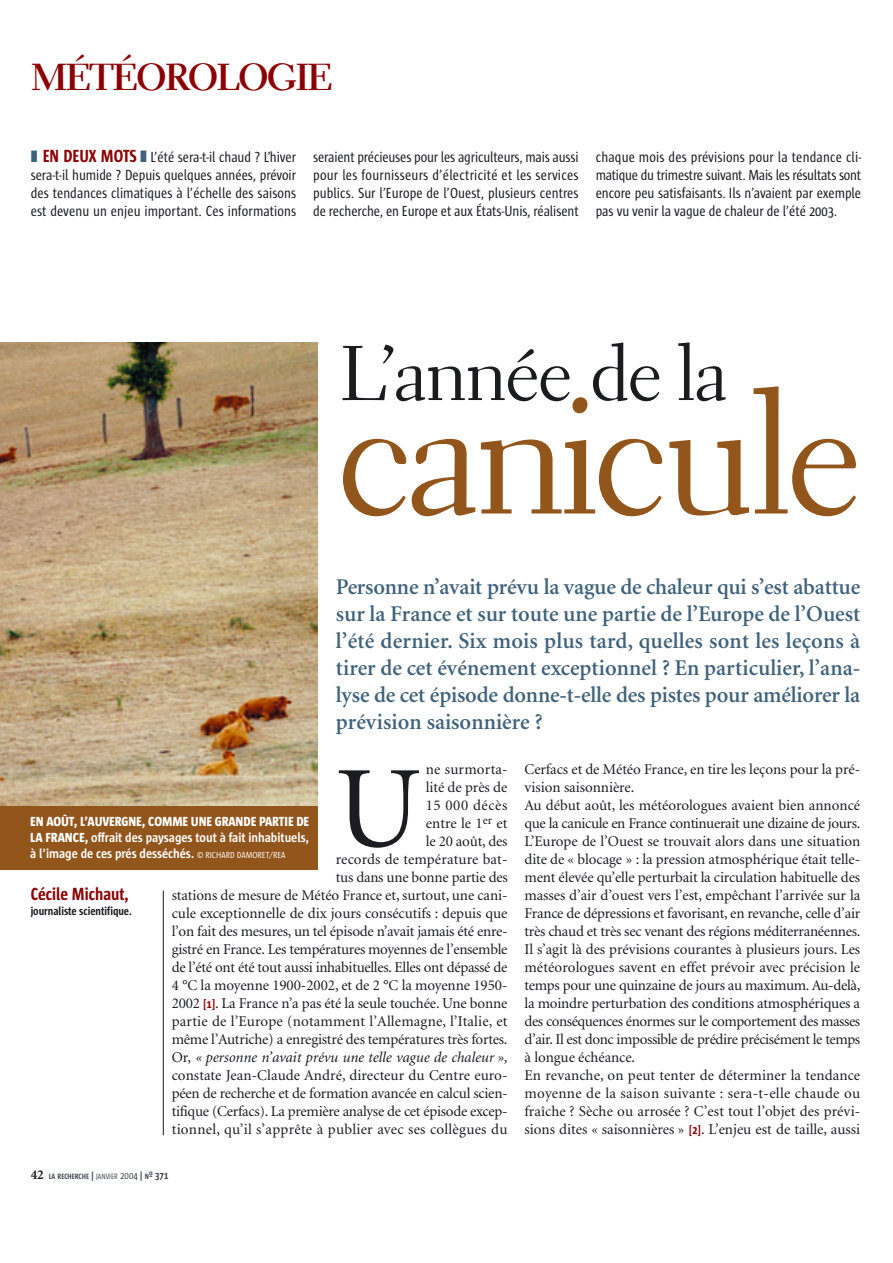
<style>
.page{position:relative;width:893px;height:1263px;background:#fff}
.page>*{position:absolute;margin:0;border:0;box-sizing:border-box;transform-origin:0 0}
.t1{font:170.4px "Electra LH";letter-spacing:-.05em;color:#92551c}
.t2{font:116.4px "Minion";color:#1b1c20}
.t3{font:77.25px "Electra LH";letter-spacing:-.04em;color:#1b1c20}
.t4{font:700 37.5px "Electra LH";letter-spacing:-.05em;color:#8b0002}
.t5{font:600 22.5px/27px "Minion";letter-spacing:-.01em;color:#3f617a;text-align:justify}
.t6{font:700 18px "Sun Cd";color:#8b0002}
.t7{font:15px/18px "Minion";letter-spacing:-.01em;color:#1b1c20;text-align:right}
.t8{font:15px/18px "Sun Cd";letter-spacing:-.005em;color:#1b1c20;text-align:justify}
.t9{font:700 13.5px/15.9px "Sun";letter-spacing:-.005em;color:#fff;text-align:justify;scale:.9 1}
.t10{font:700 12px "Sun Cd";color:#1b1c20}
.t11{font:700 7.8px "Sun Cd";color:#454b53}
.s1{color:#3f617a}
.s2{font-weight:700;font-size:18px;color:#8b0002}
.s3{font-family:"Sun Cd";font-weight:700;font-size:12px;color:#8b0002}
.s4{font-style:italic}
.s5{font-weight:800}
.s6{font-weight:400;font-size:9px}
.s7{font-family:"Minion";font-size:13.5px;color:#1b1c20}
.s8{font-size:10.5px}
.s9{font-weight:400}
.s10{font-weight:400;font-size:10.5px}
</style>
<div class="page">
<hr style="left:163px;top:891px;width:1px;height:244px;background:#1b1c20">
<img style="left:1px;top:342px;width:317px;height:464px">
<div style="left:1px;top:806px;width:317px;height:64px;background:#92551c"></div>
<h3 class="t4" style="left:31px;top:62px;width:304px">MÉTÉOROLOGIE</h3>
<p class="t8" style="left:31px;top:149px;width:267px"><span class="s1">❚</span> <span class="s2">EN DEUX MOTS</span> <span class="s1">❚</span> L’été sera-t-il chaud ? L’hiver sera-t-il humide ? Depuis quelques années, prévoir des tendances climatiques à l’échelle des saisons est devenu un enjeu important. Ces informations</p>
<p class="t8" style="left:313px;top:149px;width:267px">seraient précieuses pour les agriculteurs, mais aussi pour les fournisseurs d’électricité et les services publics. Sur l’Europe de l’Ouest, plusieurs centres de recherche, en Europe et aux États-Unis, réalisent</p>
<p class="t8" style="left:595px;top:149px;width:267px">chaque mois des prévisions pour la tendance cli&shy;matique du trimestre suivant. Mais les résultats sont encore peu satisfaisants. Ils n’avaient par exemple pas vu venir la vague de chaleur de l’été 2003.</p>
<h3 class="t3" style="left:340px;top:342px;width:390px">L’année de la</h3>
<h1 class="t1" style="left:336px;top:386px;width:529px">canicule</h1>
<p class="t5" style="left:336px;top:575px;width:526px">Personne n’avait prévu la vague de chaleur qui s’est abattue sur la France et sur toute une partie de l’Europe de l’Ouest l’été dernier. Six mois plus tard, quelles sont les leçons à tirer de cet événement exceptionnel ? En particulier, l’ana&shy;lyse de cet épisode donne-t-elle des pistes pour améliorer la prévision saisonnière ?</p>
<p class="t7" style="left:524px;top:761px;width:337px;text-align:left">Cerfacs et de Météo France, en tire les leçons pour la pré&shy;vision saisonnière.<br>Au début août, les météorologues avaient bien annoncé que la canicule en France continuerait une dizaine de jours.<br>L’Europe de l’Ouest se trouvait alors dans une situation dite de « blocage » : la pression atmosphérique était telle&shy;ment élevée qu’elle perturbait la circulation habituelle des masses d’air d’ouest vers l’est, empêchant l’arrivée sur la France de dépressions et favorisant, en revanche, celle d’air très chaud et très sec venant des régions méditerranéennes.<br>Il s’agit là des prévisions courantes à plusieurs jours. Les météorologues savent en effet prévoir avec précision le temps pour une quinzaine de jours au maximum. Au-delà, la moindre perturbation des conditions atmosphériques a des conséquences énormes sur le comportement des masses d’air. Il est donc impossible de prédire précisément le temps à longue échéance.<br>En revanche, on peut tenter de déterminer la tendance moyenne de la saison suivante : sera-t-elle chaude ou fraîche ? Sèche ou arrosée ? C’est tout l’objet des prévi&shy;sions dites « saisonnières » <span class="s3">[2]</span>. L’enjeu est de taille, aussi</p>
<p class="t7" style="left:172px;top:761px;width:337px">ne surmorta-<br>lité de près de<br>15 000 décès<br>entre le 1<sup>er</sup> et<br>le 20 août, des<br>records de température bat-<br>tus dans une bonne partie des<br>stations de mesure de Météo France et, surtout, une cani&shy;cule exceptionnelle de dix jours consécutifs : depuis que l’on fait des mesures, un tel épisode n’avait jamais été enre&shy;gistré en France. Les températures moyennes de l’ensemble de l’été ont été tout aussi inhabituelles. Elles ont dépassé de 4 °C la moyenne 1900-2002, et de 2 °C la moyenne 1950- 2002 <span class="s3">[1]</span>. La France n’a pas été la seule touchée. Une bonne partie de l’Europe (notamment l’Allemagne, l’Italie, et même l’Autriche) a enregistré des températures très fortes.<br>Or, <span class="s4">« personne n’avait prévu une telle vague de chaleur », </span>constate Jean-Claude André, directeur du Centre euro&shy;péen de recherche et de formation avancée en calcul scien&shy;tifique (Cerfacs). La première analyse de cet épisode excep&shy;tionnel, qu’il s’apprête à publier avec ses collègues du</p>
<h2 class="t2" style="left:336px;top:763px;width:86px">U</h2>
<p class="t9" style="left:30px;top:814px;width:311px"><span class="s5">EN AOÛT, L’AUVERGNE, COMME UNE GRANDE PARTIE DE LA FRANCE,</span> offrait des paysages tout à fait inhabituels, à l’image de ces prés desséchés. <span class="s6">© RICHARD DAMORET/REA</span></p>
<p class="t6" style="left:31px;top:887px;width:99px">Cécile Michaut,</p>
<p class="t10" style="left:31px;top:906px;width:103px">journaliste scientifique.</p>
<p class="t11" style="left:31px;top:1173px;width:139px"><span class="s7">42</span> LA RECHERCHE <span class="s8">|</span> <span class="s9">JANVIER</span> <span class="s10">2004</span> <span class="s8">|</span> N<span class="s8">º 371</span></p>
</div>
